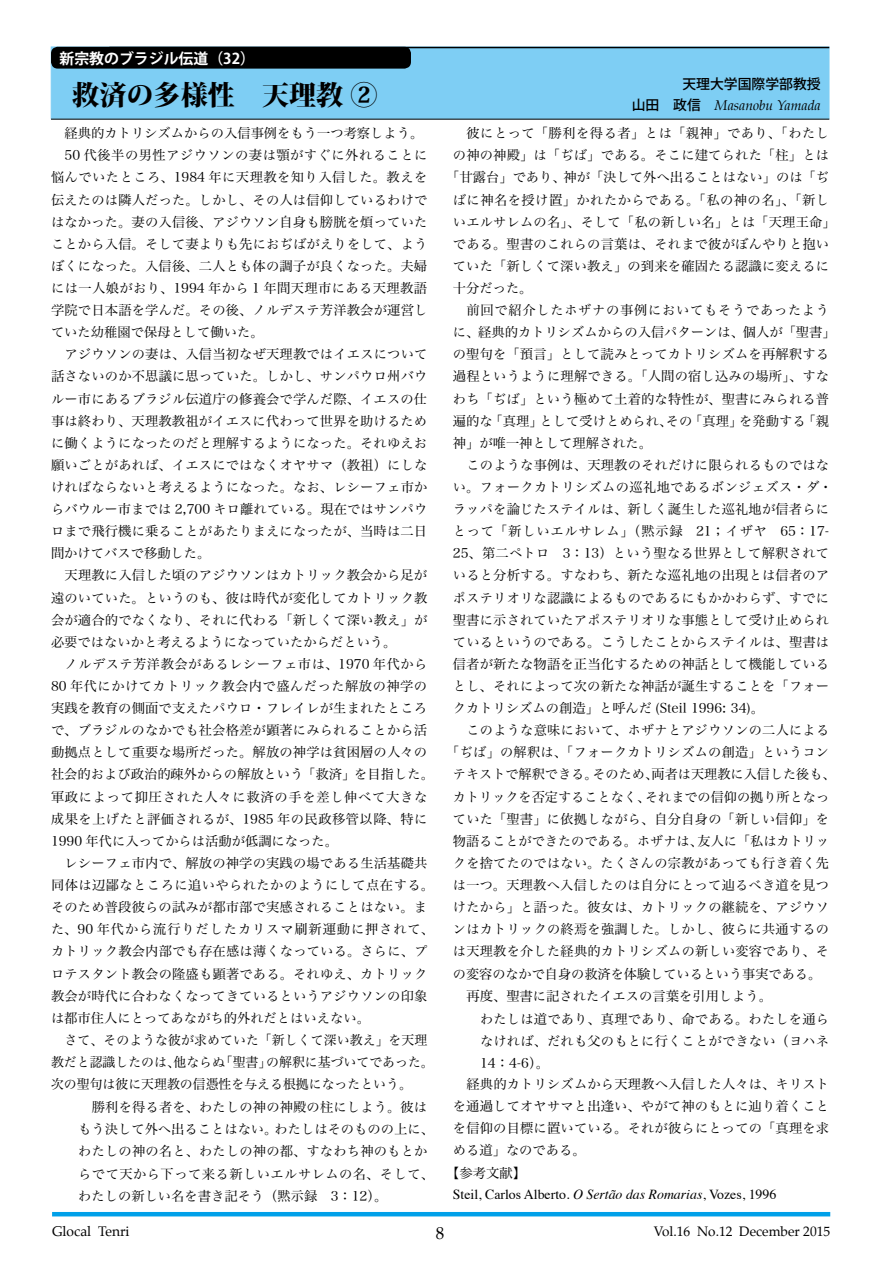
<style>
.page{position:relative;width:893px;height:1263px;background:#fff}
.page>*{position:absolute;margin:0;border:0;box-sizing:border-box;transform-origin:0 0}
.t1{font:800 27.15px "Koz Min Pro";color:#000}
.t2{font:16.95px "Palatino";color:#000}
.t3{font:700 14.85px "Koz Go Pro";color:#fff}
.t4{font:13.8px "Times";color:#000}
.t5{font:italic 13.8px "Palatino";color:#000}
.t6{font:13.8px "Palatino";color:#000}
.t7{font:500 13.8px "Koz Go Pro";color:#000}
.t8{font:13.5px "Palatino";color:#000}
.t9{font:13.35px "Hira Min Pro W3";letter-spacing:.01em;color:#000}
.t10{font:13.35px "Hira Min Pro W3";letter-spacing:.035em;color:#000}
.t11{font:13.35px "Hira Min Pro W3";letter-spacing:.03em;color:#000}
.t12{font:13.35px "Hira Min Pro W3";letter-spacing:.05em;color:#000}
.t13{font:13.35px "Hira Min Pro W3";letter-spacing:.055em;color:#000}
.t14{font:13.35px "Hira Min Pro W3";letter-spacing:.065em;color:#000}
.s1{font-family:"Koz Go Pro";font-weight:500;font-style:normal}
.s2{font-style:italic}
</style>
<div class="page">
<hr style="left:52px;top:1212px;width:778px;height:4px;background:#00a0e9">
<div style="left:51px;top:47px;width:778px;height:72px;background:#7ecef4;border:1px solid #7ecef4"></div>
<hr style="left:51px;top:119px;width:778px;height:1px;background:#000">
<hr style="left:109px;top:47px;width:720px;height:1px;background:#000">
<div style="left:51px;top:47px;width:360px;height:22px;background:#000;border-radius:7px"></div>
<p class="t3" style="left:60px;top:49px;width:197px">新宗教のブラジル伝道（32）</p>
<h1 class="t1" style="left:72px;top:74px;width:307px">救済の多様性　天理教 ②</h1>
<p class="t9" style="left:65px;top:122px;width:360px">経典的カトリシズムからの入信事例をもう一つ考察しよう。</p>
<p class="t10" style="left:65px;top:144px;width:364px">50 代後半の男性アジウソンの妻は顎がすぐに外れることに</p>
<p class="t10" style="left:51px;top:166px;width:378px">悩んでいたところ、1984 年に天理教を知り入信した。教えを</p>
<p class="t9" style="left:51px;top:188px;width:378px">伝えたのは隣人だった。しかし、その人は信仰しているわけで</p>
<p class="t9" style="left:51px;top:210px;width:378px">はなかった。妻の入信後、アジウソン自身も膀胱を煩っていた</p>
<p class="t9" style="left:51px;top:232px;width:378px">ことから入信。そして妻よりも先におぢばがえりをして、よう</p>
<p class="t9" style="left:51px;top:254px;width:378px">ぼくになった。入信後、二人とも体の調子が良くなった。夫婦</p>
<p class="t11" style="left:51px;top:277px;width:378px">には一人娘がおり、1994 年から 1 年間天理市にある天理教語</p>
<p class="t9" style="left:51px;top:299px;width:378px">学院で日本語を学んだ。その後、ノルデステ芳洋教会が運営し</p>
<p class="t9" style="left:51px;top:321px;width:214px">ていた幼稚園で保母として働いた。</p>
<p class="t9" style="left:65px;top:343px;width:364px">アジウソンの妻は、入信当初なぜ天理教ではイエスについて</p>
<p class="t9" style="left:51px;top:365px;width:378px">話さないのか不思議に思っていた。しかし、サンパウロ州バウ</p>
<p class="t9" style="left:51px;top:387px;width:378px">ルー市にあるブラジル伝道庁の修養会で学んだ際、イエスの仕</p>
<p class="t9" style="left:51px;top:409px;width:378px">事は終わり、天理教教祖がイエスに代わって世界を助けるため</p>
<p class="t9" style="left:51px;top:431px;width:378px">に働くようになったのだと理解するようになった。それゆえお</p>
<p class="t9" style="left:51px;top:453px;width:378px">願いごとがあれば、イエスにではなくオヤサマ（教祖）にしな</p>
<p class="t9" style="left:51px;top:476px;width:378px">ければならないと考えるようになった。なお、レシーフェ市か</p>
<p class="t9" style="left:51px;top:498px;width:378px">らバウルー市までは 2,700 キロ離れている。現在ではサンパウ</p>
<p class="t9" style="left:51px;top:520px;width:378px">ロまで飛行機に乗ることがあたりまえになったが、当時は二日</p>
<p class="t9" style="left:51px;top:542px;width:161px">間かけてバスで移動した。</p>
<p class="t9" style="left:65px;top:564px;width:364px">天理教に入信した頃のアジウソンはカトリック教会から足が</p>
<p class="t9" style="left:51px;top:586px;width:378px">遠のいていた。というのも、彼は時代が変化してカトリック教</p>
<p class="t9" style="left:51px;top:608px;width:378px">会が適合的でなくなり、それに代わる「新しくて深い教え」が</p>
<p class="t9" style="left:51px;top:630px;width:347px">必要ではないかと考えるようになっていたからだという。</p>
<p class="t10" style="left:65px;top:652px;width:364px">ノルデステ芳洋教会があるレシーフェ市は、1970 年代から</p>
<p class="t10" style="left:51px;top:675px;width:378px">80 年代にかけてカトリック教会内で盛んだった解放の神学の</p>
<p class="t9" style="left:51px;top:697px;width:378px">実践を教育の側面で支えたパウロ・フレイレが生まれたところ</p>
<p class="t9" style="left:51px;top:719px;width:378px">で、ブラジルのなかでも社会格差が顕著にみられることから活</p>
<p class="t9" style="left:51px;top:741px;width:378px">動拠点として重要な場所だった。解放の神学は貧困層の人々の</p>
<p class="t9" style="left:51px;top:763px;width:384px">社会的および政治的疎外からの解放という「救済」を目指した。</p>
<p class="t12" style="left:51px;top:785px;width:378px">軍政によって抑圧された人々に救済の手を差し伸べて大きな</p>
<p class="t10" style="left:51px;top:807px;width:378px">成果を上げたと評価されるが、1985 年の民政移管以降、特に</p>
<p class="t9" style="left:51px;top:829px;width:289px">1990 年代に入ってからは活動が低調になった。</p>
<p class="t9" style="left:65px;top:851px;width:364px">レシーフェ市内で、解放の神学の実践の場である生活基礎共</p>
<p class="t11" style="left:51px;top:874px;width:384px">同体は辺鄙なところに追いやられたかのようにして点在する。</p>
<p class="t9" style="left:51px;top:896px;width:378px">そのため普段彼らの試みが都市部で実感されることはない。ま</p>
<p class="t14" style="left:51px;top:918px;width:385px">た、90 年代から流行りだしたカリスマ刷新運動に押されて、</p>
<p class="t9" style="left:51px;top:940px;width:378px">カトリック教会内部でも存在感は薄くなっている。さらに、プ</p>
<p class="t9" style="left:51px;top:962px;width:378px">ロテスタント教会の隆盛も顕著である。それゆえ、カトリック</p>
<p class="t9" style="left:51px;top:984px;width:378px">教会が時代に合わなくなってきているというアジウソンの印象</p>
<p class="t9" style="left:51px;top:1006px;width:320px">は都市住人にとってあながち的外れだとはいえない。</p>
<p class="t9" style="left:65px;top:1028px;width:364px">さて、そのような彼が求めていた「新しくて深い教え」を天理</p>
<p class="t9" style="left:51px;top:1050px;width:384px">教だと認識したのは、他ならぬ「聖書」の解釈に基づいてであった。</p>
<p class="t9" style="left:51px;top:1073px;width:362px">次の聖句は彼に天理教の信憑性を与える根拠になったという。</p>
<p class="t9" style="left:92px;top:1096px;width:337px">勝利を得る者を、わたしの神の神殿の柱にしよう。彼は</p>
<p class="t9" style="left:78px;top:1118px;width:357px">もう決して外へ出ることはない。わたしはそのものの上に、</p>
<p class="t9" style="left:78px;top:1140px;width:351px">わたしの神の名と、わたしの神の都、すなわち神のもとか</p>
<p class="t10" style="left:78px;top:1162px;width:357px">らでて天から下って来る新しいエルサレムの名、そして、</p>
<p class="t9" style="left:78px;top:1184px;width:311px">わたしの新しい名を書き記そう（黙示録　3：12）。</p>
<p class="t7" style="left:682px;top:75px;width:140px">天理大学国際学部教授</p>
<p class="t5" style="left:632px;top:94px;width:190px"><span class="s1">山田　政信　</span>Masanobu Yamada</p>
<p class="t10" style="left:466px;top:122px;width:364px">彼にとって「勝利を得る者」とは「親神」であり、「わたし</p>
<p class="t9" style="left:453px;top:144px;width:378px">の神の神殿」は「ぢば」である。そこに建てられた「柱」とは</p>
<p class="t9" style="left:446px;top:166px;width:384px">「甘露台」であり、神が「決して外へ出ることはない」のは「ぢ</p>
<p class="t10" style="left:453px;top:188px;width:378px">ばに神名を授け置」かれたからである。「私の神の名」、「新し</p>
<p class="t9" style="left:453px;top:210px;width:385px">いエルサレムの名」、そして「私の新しい名」とは「天理王命」</p>
<p class="t9" style="left:453px;top:232px;width:378px">である。聖書のこれらの言葉は、それまで彼がぼんやりと抱い</p>
<p class="t9" style="left:453px;top:254px;width:378px">ていた「新しくて深い教え」の到来を確固たる認識に変えるに</p>
<p class="t9" style="left:453px;top:277px;width:81px">十分だった。</p>
<p class="t12" style="left:466px;top:299px;width:364px">前回で紹介したホザナの事例においてもそうであったよう</p>
<p class="t9" style="left:453px;top:321px;width:384px">に、経典的カトリシズムからの入信パターンは、個人が「聖書」</p>
<p class="t9" style="left:453px;top:343px;width:378px">の聖句を「預言」として読みとってカトリシズムを再解釈する</p>
<p class="t9" style="left:453px;top:365px;width:378px">過程というように理解できる。「人間の宿し込みの場所」、すな</p>
<p class="t9" style="left:453px;top:387px;width:378px">わち「ぢば」という極めて土着的な特性が、聖書にみられる普</p>
<p class="t9" style="left:453px;top:409px;width:378px">遍的な「真理」として受けとめられ、その「真理」を発動する「親</p>
<p class="t9" style="left:453px;top:431px;width:201px">神」が唯一神として理解された。</p>
<p class="t9" style="left:466px;top:453px;width:364px">このような事例は、天理教のそれだけに限られるものではな</p>
<p class="t9" style="left:453px;top:476px;width:381px">い。フォークカトリシズムの巡礼地であるボンジェズス・ダ・</p>
<p class="t9" style="left:453px;top:498px;width:378px">ラッパを論じたステイルは、新しく誕生した巡礼地が信者らに</p>
<p class="t13" style="left:453px;top:520px;width:378px">とって「新しいエルサレム」（黙示録　21；イザヤ　65：17-</p>
<p class="t9" style="left:453px;top:542px;width:378px">25、第二ペトロ　3：13）という聖なる世界として解釈されて</p>
<p class="t9" style="left:453px;top:564px;width:378px">いると分析する。すなわち、新たな巡礼地の出現とは信者のア</p>
<p class="t9" style="left:453px;top:586px;width:378px">ポステリオリな認識によるものであるにもかかわらず、すでに</p>
<p class="t9" style="left:453px;top:608px;width:378px">聖書に示されていたアポステリオリな事態として受け止められ</p>
<p class="t9" style="left:453px;top:630px;width:378px">ているというのである。こうしたことからステイルは、聖書は</p>
<p class="t9" style="left:453px;top:652px;width:378px">信者が新たな物語を正当化するための神話として機能している</p>
<p class="t9" style="left:453px;top:675px;width:378px">とし、それによって次の新たな神話が誕生することを「フォー</p>
<p class="t9" style="left:453px;top:697px;width:313px">クカトリシズムの創造」と呼んだ (Steil 1996: 34)。</p>
<p class="t9" style="left:466px;top:719px;width:364px">このような意味において、ホザナとアジウソンの二人による</p>
<p class="t9" style="left:446px;top:741px;width:384px">「ぢば」の解釈は、「フォークカトリシズムの創造」というコン</p>
<p class="t9" style="left:453px;top:763px;width:384px">テキストで解釈できる。そのため、両者は天理教に入信した後も、</p>
<p class="t9" style="left:453px;top:785px;width:378px">カトリックを否定することなく、それまでの信仰の拠り所となっ</p>
<p class="t9" style="left:453px;top:807px;width:378px">ていた「聖書」に依拠しながら、自分自身の「新しい信仰」を</p>
<p class="t9" style="left:453px;top:829px;width:378px">物語ることができたのである。ホザナは、友人に「私はカトリッ</p>
<p class="t9" style="left:453px;top:851px;width:378px">クを捨てたのではない。たくさんの宗教があっても行き着く先</p>
<p class="t9" style="left:453px;top:874px;width:378px">は一つ。天理教へ入信したのは自分にとって辿るべき道を見つ</p>
<p class="t9" style="left:453px;top:896px;width:378px">けたから」と語った。彼女は、カトリックの継続を、アジウソ</p>
<p class="t9" style="left:453px;top:918px;width:378px">ンはカトリックの終焉を強調した。しかし、彼らに共通するの</p>
<p class="t9" style="left:453px;top:940px;width:378px">は天理教を介した経典的カトリシズムの新しい変容であり、そ</p>
<p class="t9" style="left:453px;top:962px;width:370px">の変容のなかで自身の救済を体験しているという事実である。</p>
<p class="t9" style="left:466px;top:984px;width:307px">再度、聖書に記されたイエスの言葉を引用しよう。</p>
<p class="t9" style="left:480px;top:1007px;width:350px">わたしは道であり、真理であり、命である。わたしを通ら</p>
<p class="t9" style="left:480px;top:1029px;width:351px">なければ、だれも父のもとに行くことができない（ヨハネ</p>
<p class="t9" style="left:480px;top:1051px;width:70px">14：4-6）。</p>
<p class="t9" style="left:466px;top:1073px;width:364px">経典的カトリシズムから天理教へ入信した人々は、キリスト</p>
<p class="t9" style="left:453px;top:1095px;width:378px">を通過してオヤサマと出逢い、やがて神のもとに辿り着くこと</p>
<p class="t9" style="left:453px;top:1117px;width:378px">を信仰の目標に置いている。それが彼らにとっての「真理を求</p>
<p class="t9" style="left:453px;top:1139px;width:134px">める道」なのである。</p>
<p class="t9" style="left:446px;top:1161px;width:81px">【参考文献】</p>
<p class="t4" style="left:453px;top:1182px;width:325px">Steil, Carlos Alberto. <span class="s2">O Sertão das Romarias</span>, Vozes, 1996</p>
<p class="t6" style="left:52px;top:1220px;width:79px">Glocal Tenri</p>
<p class="t2" style="left:436px;top:1219px;width:10px">8</p>
<p class="t8" style="left:654px;top:1220px;width:178px">Vol.16 No.12 December 2015</p>
</div>
